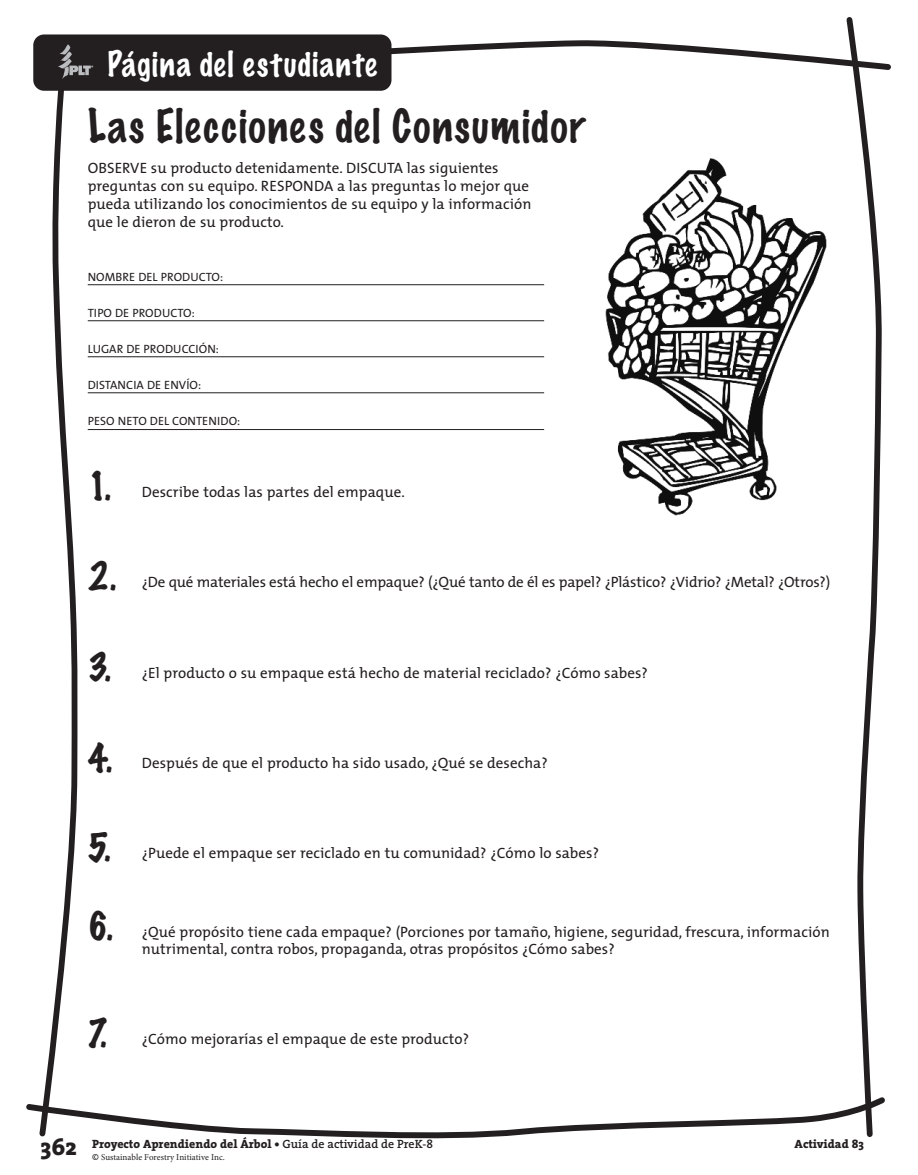
<style>
.page{position:relative;width:918px;height:1175px;background:#fff}
.page>*{position:absolute;margin:0;border:0;box-sizing:border-box;transform-origin:0 0}
.t1{font:100 42px "Marker Felt";letter-spacing:.04em;color:#231f20}
.t2{font:100 36px "Marker Felt";color:#231f20}
.t3{font:100 31.5px "Marker Felt";letter-spacing:.045em;color:#fff}
.t4{font:15px/18px "The Mix";letter-spacing:.005em;color:#231f20}
.t5{font:12px "The Mix";letter-spacing:.005em;color:#231f20}
.t6{font:800 12px "The Serif";color:#231f20}
.t7{font:9px "Minion Pro";color:#231f20}
.s1{font-size:24px}
.s2{font-weight:600}
.s3{font-family:"The Mix"}
</style>
<div class="page">
<svg style="left:383px;top:36px;width:508px;height:55px"></svg>
<svg style="left:26px;top:1097px;width:859px;height:41px"></svg>
<svg style="left:37px;top:90px;width:43px;height:1048px"></svg>
<svg style="left:844px;top:17px;width:39px;height:1121px"></svg>
<hr style="left:88px;top:284px;width:456px;height:1px;background:#231f20">
<hr style="left:88px;top:320px;width:456px;height:1px;background:#231f20">
<hr style="left:88px;top:356px;width:456px;height:1px;background:#231f20">
<hr style="left:88px;top:392px;width:456px;height:1px;background:#231f20">
<hr style="left:88px;top:429px;width:456px;height:1px;background:#231f20">
<img style="left:605px;top:158px;width:221px;height:357px">
<div style="left:33px;top:34px;width:358px;height:57px;background:#231f20;border-radius:11px"></div>
<img style="left:58px;top:44px;width:36px;height:35px">
<h3 class="t3" style="left:108px;top:42px;width:271px">Página del estudiante</h3>
<h1 class="t1" style="left:88px;top:97px;width:499px">Las Elecciones del Consumidor</h1>
<p class="t4" style="left:88px;top:161px;width:445px">OBSERVE su producto detenidamente. DISCUTA las siguientes preguntas con su equipo. RESPONDA a las preguntas lo mejor que pueda utilizando los conocimientos de su equipo y la información que le dieron de su producto.</p>
<p class="t5" style="left:88px;top:273px;width:137px">NOMBRE DEL PRODUCTO:</p>
<p class="t5" style="left:88px;top:309px;width:109px">TIPO DE PRODUCTO:</p>
<p class="t5" style="left:88px;top:345px;width:133px">LUGAR DE PRODUCCIÓN:</p>
<p class="t5" style="left:88px;top:381px;width:115px">DISTANCIA DE ENVÍO:</p>
<p class="t5" style="left:88px;top:417px;width:154px">PESO NETO DEL CONTENIDO:</p>
<h2 class="t2" style="left:88px;top:462px;width:25px">1.</h2>
<h2 class="t2" style="left:88px;top:552px;width:30px">2.</h2>
<h2 class="t2" style="left:88px;top:642px;width:25px">3.</h2>
<h2 class="t2" style="left:88px;top:733px;width:26px">4.</h2>
<h2 class="t2" style="left:88px;top:822px;width:25px">5.</h2>
<h2 class="t2" style="left:88px;top:902px;width:27px">6.</h2>
<h2 class="t2" style="left:88px;top:1008px;width:22px">7.</h2>
<p class="t4" style="left:142px;top:485px;width:265px">Describe todas las partes del empaque.</p>
<p class="t4" style="left:142px;top:575px;width:690px">¿De qué materiales está hecho el empaque? (¿Qué tanto de él es papel? ¿Plástico? ¿Vidrio? ¿Metal? ¿Otros?)</p>
<p class="t4" style="left:142px;top:665px;width:508px">¿El producto o su empaque está hecho de material reciclado? ¿Cómo sabes?</p>
<p class="t4" style="left:142px;top:755px;width:408px">Después de que el producto ha sido usado, ¿Qué se desecha?</p>
<p class="t4" style="left:142px;top:845px;width:459px">¿Puede el empaque ser reciclado en tu comunidad? ¿Cómo lo sabes?</p>
<p class="t4" style="left:142px;top:925px;width:689px;line-height:16.5px">¿Qué propósito tiene cada empaque? (Porciones por tamaño, higiene, seguridad, frescura, información nutrimental, contra robos, propaganda, otras propósitos ¿Cómo sabes?</p>
<p class="t4" style="left:142px;top:1031px;width:329px">¿Cómo mejorarías el empaque de este producto?</p>
<p class="t6" style="left:40px;top:1139px;width:394px"><span class="s1">362</span> Proyecto Aprendiendo del Árbol • <span class="s2">Guía de actividad de PreK-8</span></p>
<p class="t7" style="left:92px;top:1151px;width:134px"><span class="s3">©</span> Sustainable Forestry Initiative Inc.</p>
<p class="t6" style="left:795px;top:1139px;width:71px">Actividad 83</p>
</div>
